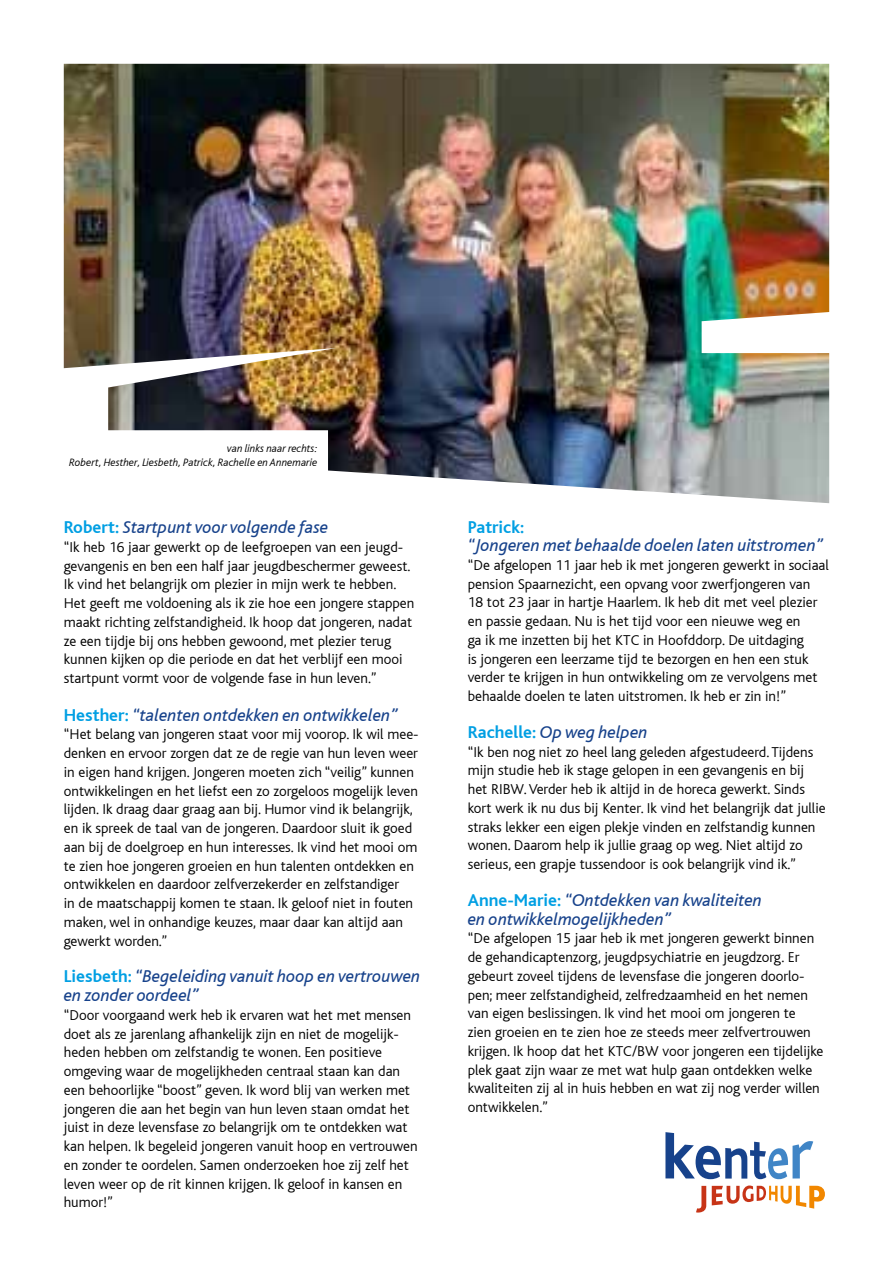
<style>
.page{position:relative;width:893px;height:1263px;background:#fff}
.page>*{position:absolute;margin:0;border:0;box-sizing:border-box;transform-origin:0 0}
.t1{font:italic 18px/18.8px "Bliss";color:#17428b}
.t2{font:700 18px "Bliss";color:#009fe3}
.t3{font:300 15px/18.8px "Bliss";color:#000}
.t4{font:italic 300 11.25px/13.5px "Bliss";color:#000;text-align:right}
.s1{font-weight:700;font-style:normal;color:#009fe3}
</style>
<div class="page">
<img style="left:64px;top:64px;width:765px;height:439px">
<svg style="left:696px;top:1186px;width:10px;height:26px"></svg>
<svg style="left:665px;top:1132px;width:148px;height:47px"></svg>
<svg style="left:712px;top:1185px;width:113px;height:23px"></svg>
<p class="t4" style="left:69px;top:442px;width:250px">van links naar rechts:<br>Robert, Hesther, Liesbeth, Patrick, Rachelle en Annemarie</p>
<p class="t1" style="left:64px;top:518px;width:266px"><span class="s1">Robert:</span> Startpunt voor volgende fase</p>
<p class="t3" style="left:64px;top:538px;width:352px">“Ik heb 16 jaar gewerkt op de leefgroepen van een jeugd&shy;gevangenis en ben een half jaar jeugdbeschermer geweest.<br>Ik vind het belangrijk om plezier in mijn werk te hebben.<br>Het geeft me voldoening als ik zie hoe een jongere stappen maakt richting zelfstandigheid. Ik hoop dat jongeren, nadat ze een tijdje bij ons hebben gewoond, met plezier terug kunnen kijken op die periode en dat het verblijf een mooi startpunt vormt voor de volgende fase in hun leven.”</p>
<p class="t1" style="left:64px;top:706px;width:335px"><span class="s1">Hesther:</span> “talenten ontdekken en ontwikkelen”</p>
<p class="t3" style="left:64px;top:725px;width:356px">“Het belang van jongeren staat voor mij voorop. Ik wil mee&shy;denken en ervoor zorgen dat ze de regie van hun leven weer in eigen hand krijgen. Jongeren moeten zich “veilig” kunnen ontwikkelingen en het liefst een zo zorgeloos mogelijk leven lijden. Ik draag daar graag aan bij. Humor vind ik belangrijk, en ik spreek de taal van de jongeren. Daardoor sluit ik goed aan bij de doelgroep en hun interesses. Ik vind het mooi om te zien hoe jongeren groeien en hun talenten ontdekken en ontwikkelen en daardoor zelfverzekerder en zelfstandiger<br>in de maatschappij komen te staan. Ik geloof niet in fouten maken, wel in onhandige keuzes, maar daar kan altijd aan gewerkt worden.”</p>
<p class="t1" style="left:64px;top:967px;width:358px"><span class="s1">Liesbeth:</span> “Begeleiding vanuit hoop en vertrouwen en zonder oordeel”</p>
<p class="t3" style="left:64px;top:1006px;width:355px">“Door voorgaand werk heb ik ervaren wat het met mensen doet als ze jarenlang afhankelijk zijn en niet de mogelijk&shy;heden hebben om zelfstandig te wonen. Een positieve omgeving waar de mogelijkheden centraal staan kan dan een behoorlijke “boost” geven. Ik word blij van werken met jongeren die aan het begin van hun leven staan omdat het juist in deze levensfase zo belangrijk om te ontdekken wat kan helpen. Ik begeleid jongeren vanuit hoop en vertrouwen en zonder te oordelen. Samen onderzoeken hoe zij zelf het leven weer op de rit kinnen krijgen. Ik geloof in kansen en humor!”</p>
<p class="t2" style="left:468px;top:518px;width:58px">Patrick:</p>
<p class="t1" style="left:468px;top:536px;width:357px">“Jongeren met behaalde doelen laten uitstromen”</p>
<p class="t3" style="left:468px;top:556px;width:363px">“De afgelopen 11 jaar heb ik met jongeren gewerkt in sociaal pension Spaarnezicht, een opvang voor zwerfjongeren van 18 tot 23 jaar in hartje Haarlem. Ik heb dit met veel plezier en passie gedaan. Nu is het tijd voor een nieuwe weg en<br>ga ik me inzetten bij het KTC in Hoofddorp. De uitdaging<br>is jongeren een leerzame tijd te bezorgen en hen een stuk verder te krijgen in hun ontwikkeling om ze vervolgens met behaalde doelen te laten uitstromen. Ik heb er zin in!”</p>
<p class="t1" style="left:468px;top:723px;width:181px"><span class="s1">Rachelle:</span> Op weg helpen</p>
<p class="t3" style="left:468px;top:742px;width:359px">“Ik ben nog niet zo heel lang geleden afgestudeerd. Tijdens mijn studie heb ik stage gelopen in een gevangenis en bij het RIBW. Verder heb ik altijd in de horeca gewerkt. Sinds kort werk ik nu dus bij Kenter. Ik vind het belangrijk dat jullie straks lekker een eigen plekje vinden en zelfstandig kunnen wonen. Daarom help ik jullie graag op weg. Niet altijd zo serieus, een grapje tussendoor is ook belangrijk vind ik.”</p>
<p class="t1" style="left:468px;top:891px;width:296px"><span class="s1">Anne-Marie:</span> “Ontdekken van kwaliteiten en ontwikkelmogelijkheden”</p>
<p class="t3" style="left:468px;top:929px;width:357px">“De afgelopen 15 jaar heb ik met jongeren gewerkt binnen de gehandicaptenzorg, jeugdpsychiatrie en jeugdzorg. Er gebeurt zoveel tijdens de levensfase die jongeren doorlo&shy;pen; meer zelfstandigheid, zelfredzaamheid en het nemen van eigen beslissingen. Ik vind het mooi om jongeren te<br>zien groeien en te zien hoe ze steeds meer zelfvertrouwen krijgen. Ik hoop dat het KTC/BW voor jongeren een tijdelijke plek gaat zijn waar ze met wat hulp gaan ontdekken welke kwaliteiten zij al in huis hebben en wat zij nog verder willen ontwikkelen.”</p>
</div>
